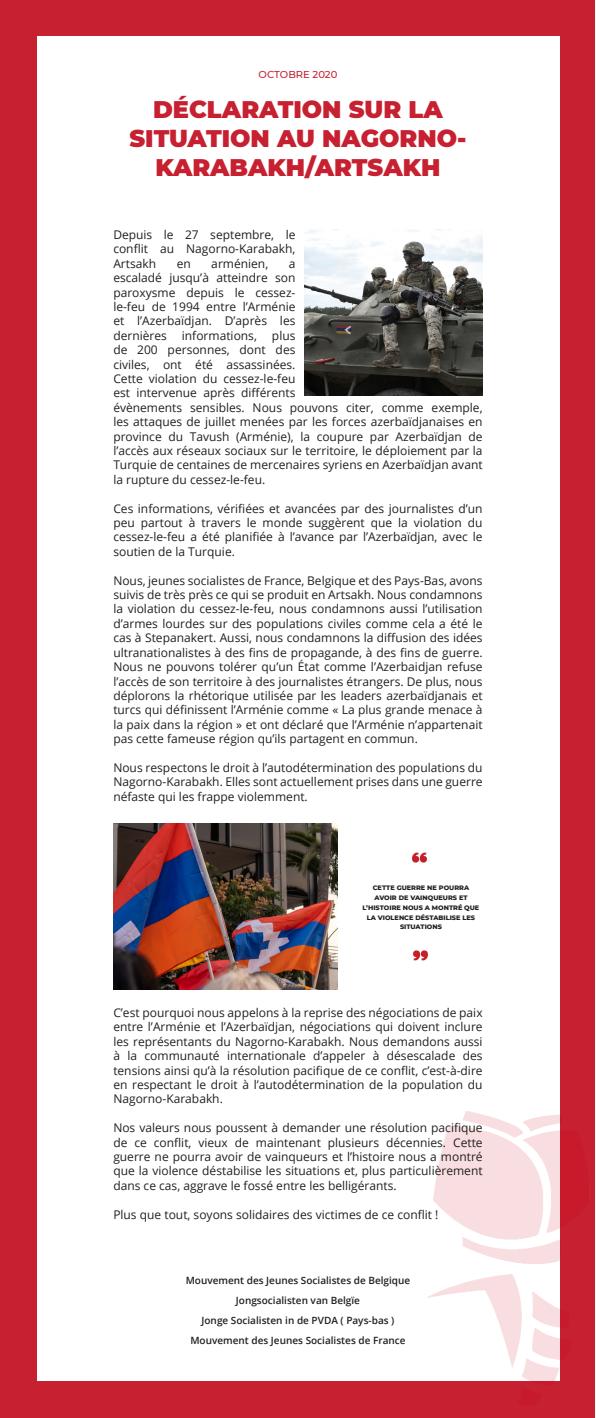
<style>
.page{position:relative;width:596px;height:1418px;background:#fff}
.page>*{position:absolute;margin:0;border:0;box-sizing:border-box;transform-origin:0 0}
.t1{font:900 24px/28.8px "Montserrat";color:#c72031;text-align:center}
.t2{font:12px/14.4px "Open Sans";color:#231f20;text-align:justify}
.t3{font:600 10px "Open Sans";color:#231f20}
.t4{font:500 10px "Montserrat";letter-spacing:-.005em;color:#c72031}
.t5{font:800 6.5px/9.8px "Montserrat";color:#231f20;text-align:center}
</style>
<div class="page">
<div style="left:0;top:0;width:595px;height:1417px;background:#c72031"></div>
<div style="left:36px;top:36px;width:523px;height:1345px;background:#fff"></div>
<img style="left:427px;top:1110px;width:133px;height:271px">
<img style="left:304px;top:230px;width:178px;height:165px">
<img style="left:113px;top:823px;width:224px;height:166px">
<img style="left:413px;top:950px;width:15px;height:11px">
<img style="left:412px;top:852px;width:15px;height:11px">
<p class="t4" style="left:258px;top:67px;width:80px">OCTOBRE 2020</p>
<p class="t1" style="left:129px;top:94px;width:338px">DÉCLARATION SUR LA<br>SITUATION AU NAGORNO-<br>KARABAKH/ARTSAKH</p>
<p class="t2" style="left:113px;top:227px;width:183px">Depuis le 27 septembre, le conflit au Nagorno-Karabakh, Artsakh</p>
<p class="t2" style="left:176px;top:256px;width:16px">en</p>
<p class="t2" style="left:211px;top:256px;width:58px">arménien,</p>
<p class="t2" style="left:113px;top:256px;width:370px;text-align:left;text-indent:175px">a<br>escaladé jusqu’à atteindre son<br>paroxysme depuis le cessez-<br>le-feu de 1994 entre l’Arménie<br>et l’Azerbaïdjan. D’après les<br>dernières informations, plus<br>de 200 personnes, dont des<br>civiles, ont été assassinées.<br>Cette violation du cessez-le-feu<br>est intervenue après différents<br>évènements sensibles. Nous pouvons citer, comme exemple, les attaques de juillet menées par les forces azerbaïdjanaises en province du Tavush (Arménie), la coupure par Azerbaïdjan de l’accès aux réseaux sociaux sur le territoire, le déploiement par la Turquie de centaines de mercenaires syriens en Azerbaïdjan avant la rupture du cessez-le-feu.</p>
<p class="t2" style="left:113px;top:501px;width:370px">Ces informations, vérifiées et avancées par des journalistes d’un peu partout à travers le monde suggèrent que la violation du cessez-le-feu a été planifiée à l’avance par l’Azerbaïdjan, avec le soutien de la Turquie.</p>
<p class="t2" style="left:113px;top:573px;width:370px">Nous, jeunes socialistes de France, Belgique et des Pays-Bas, avons suivis de très près ce qui se produit en Artsakh. Nous condamnons la violation du cessez-le-feu, nous condamnons aussi l’utilisation d’armes lourdes sur des populations civiles comme cela a été le cas à Stepanakert. Aussi, nous condamnons la diffusion des idées ultranationalistes à des fins de propagande, à des fins de guerre.<br>Nous ne pouvons tolérer qu’un État comme l’Azerbaidjan refuse l’accès de son territoire à des journalistes étrangers. De plus, nous déplorons la rhétorique utilisée par les leaders azerbaïdjanais et turcs qui définissent l’Arménie comme « La plus grande menace à la paix dans la région » et ont déclaré que l’Arménie n’appartenait pas cette fameuse région qu’ils partagent en commun.</p>
<p class="t2" style="left:113px;top:760px;width:370px">Nous respectons le droit à l’autodétermination des populations du Nagorno-Karabakh. Elles sont actuellement prises dans une guerre néfaste qui les frappe violemment.</p>
<p class="t5" style="left:362px;top:882px;width:118px">CETTE GUERRE NE POURRA<br>AVOIR DE VAINQUEURS ET<br>L’HISTOIRE NOUS A MONTRÉ QUE<br>LA VIOLENCE DÉSTABILISE LES<br>SITUATIONS</p>
<p class="t2" style="left:113px;top:1005px;width:370px">C’est pourquoi nous appelons à la reprise des négociations de paix entre l’Arménie et l’Azerbaïdjan, négociations qui doivent inclure les représentants du Nagorno-Karabakh. Nous demandons aussi à la communauté internationale d’appeler à désescalade des tensions ainsi qu’à la résolution pacifique de ce conflit, c’est-à-dire en respectant le droit à l’autodétermination de la population du Nagorno-Karabakh.</p>
<p class="t2" style="left:113px;top:1120px;width:370px">Nos valeurs nous poussent à demander une résolution pacifique de ce conflit, vieux de maintenant plusieurs décennies. Cette guerre ne pourra avoir de vainqueurs et l’histoire nous a montré que la violence déstabilise les situations et, plus particulièrement dans ce cas, aggrave le fossé entre les belligérants.</p>
<p class="t2" style="left:113px;top:1206px;width:326px">Plus que tout, soyons solidaires des victimes de ce conflit !</p>
<p class="t3" style="left:185px;top:1273px;width:226px">Mouvement des Jeunes Socialistes de Belgique</p>
<p class="t3" style="left:236px;top:1293px;width:125px">Jongsocialisten van Belgïe</p>
<p class="t3" style="left:201px;top:1313px;width:194px">Jonge Socialisten in de PVDA ( Pays-bas )</p>
<p class="t3" style="left:190px;top:1333px;width:216px">Mouvement des Jeunes Socialistes de France</p>
</div>
